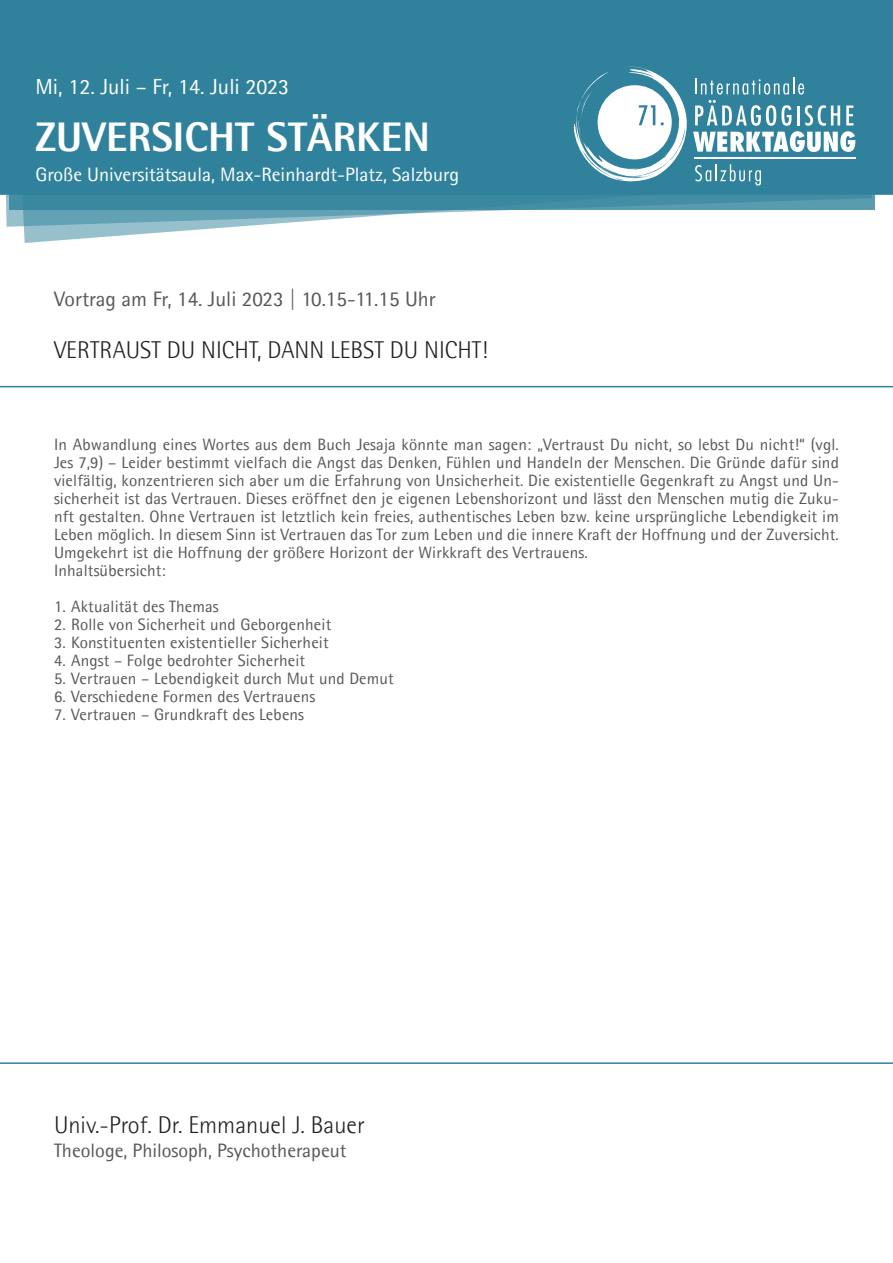
<style>
.page{position:relative;width:893px;height:1263px;background:#fff}
.page>*{position:absolute;margin:0;border:0;box-sizing:border-box;transform-origin:0 0}
.t1{font:800 41.4px "Agfa Rotis Semisans";color:#fff}
.t2{font:300 24.3px "Agfa Rotis Semisans";color:#231f20}
.t3{font:21.9px "Agfa Rotis Semisans";color:#fff}
.t4{font:21px "Agfa Rotis Semisans";color:#57585a}
.t5{font:19.5px "Agfa Rotis Semisans";color:#fff}
.t6{font:19.5px "Agfa Rotis Semisans";color:#57585a}
.t7{font:16.5px/18px "Agfa Rotis Semisans";letter-spacing:.01em;color:#57585a}
</style>
<div class="page">
<div style="left:0;top:0;width:893px;height:195px;border:2px solid #30829c"></div>
<svg style="left:3px;top:5px;width:869px;height:222px;background:#38879f"></svg>
<svg style="left:17px;top:8px;width:872px;height:235px;background:#4e94aa"></svg>
<hr style="left:694px;top:158px;width:162px;height:1px;background:#fff">
<svg style="left:574px;top:66px;width:281px;height:120px"></svg>
<hr style="left:0;top:386px;width:893px;height:1px;background:#30829c">
<hr style="left:0;top:1062px;width:893px;height:2px;background:#30829c">
<h3 class="t3" style="left:35px;top:74px;width:255px">Mi, 12. Juli – Fr, 14. Juli 2023</h3>
<h1 class="t1" style="left:35px;top:111px;width:396px">ZUVERSICHT STÄRKEN</h1>
<p class="t5" style="left:35px;top:162px;width:425px">Große Universitätsaula, Max-Reinhardt-Platz, Salzburg</p>
<p class="t4" style="left:54px;top:287px;width:383px">Vortrag am Fr, 14. Juli 2023 | 10.15-11.15 Uhr</p>
<h2 class="t2" style="left:54px;top:336px;width:435px">VERTRAUST DU NICHT, DANN LEBST DU NICHT!</h2>
<p class="t7" style="left:54px;top:435px;width:786px">In Abwandlung eines Wortes aus dem Buch Jesaja könnte man sagen: „Vertraust Du nicht, so lebst Du nicht!“ (vgl.<br>Jes 7,9) – Leider bestimmt vielfach die Angst das Denken, Fühlen und Handeln der Menschen. Die Gründe dafür sind vielfältig, konzentrieren sich aber um die Erfahrung von Unsicherheit. Die existentielle Gegenkraft zu Angst und Un&shy;sicherheit ist das Vertrauen. Dieses eröffnet den je eigenen Lebenshorizont und lässt den Menschen mutig die Zuku&shy;nft gestalten. Ohne Vertrauen ist letztlich kein freies, authentisches Leben bzw. keine ursprüngliche Lebendigkeit im Leben möglich. In diesem Sinn ist Vertrauen das Tor zum Leben und die innere Kraft der Hoffnung und der Zuversicht.<br>Umgekehrt ist die Hoffnung der größere Horizont der Wirkkraft des Vertrauens.<br>Inhaltsübersicht:</p>
<p class="t7" style="left:54px;top:597px;width:166px">1. Aktualität des Themas</p>
<p class="t7" style="left:54px;top:615px;width:279px">2. Rolle von Sicherheit und Geborgenheit</p>
<p class="t7" style="left:54px;top:633px;width:276px">3. Konstituenten existentieller Sicherheit</p>
<p class="t7" style="left:54px;top:651px;width:253px">4. Angst – Folge bedrohter Sicherheit</p>
<p class="t7" style="left:54px;top:669px;width:341px">5. Vertrauen – Lebendigkeit durch Mut und Demut</p>
<p class="t7" style="left:54px;top:687px;width:263px">6. Verschiedene Formen des Vertrauens</p>
<p class="t7" style="left:54px;top:705px;width:252px">7. Vertrauen – Grundkraft des Lebens</p>
<h2 class="t2" style="left:54px;top:1111px;width:312px">Univ.-Prof. Dr. Emmanuel J. Bauer</h2>
<p class="t6" style="left:54px;top:1139px;width:294px">Theologe, Philosoph, Psychotherapeut</p>
</div>
